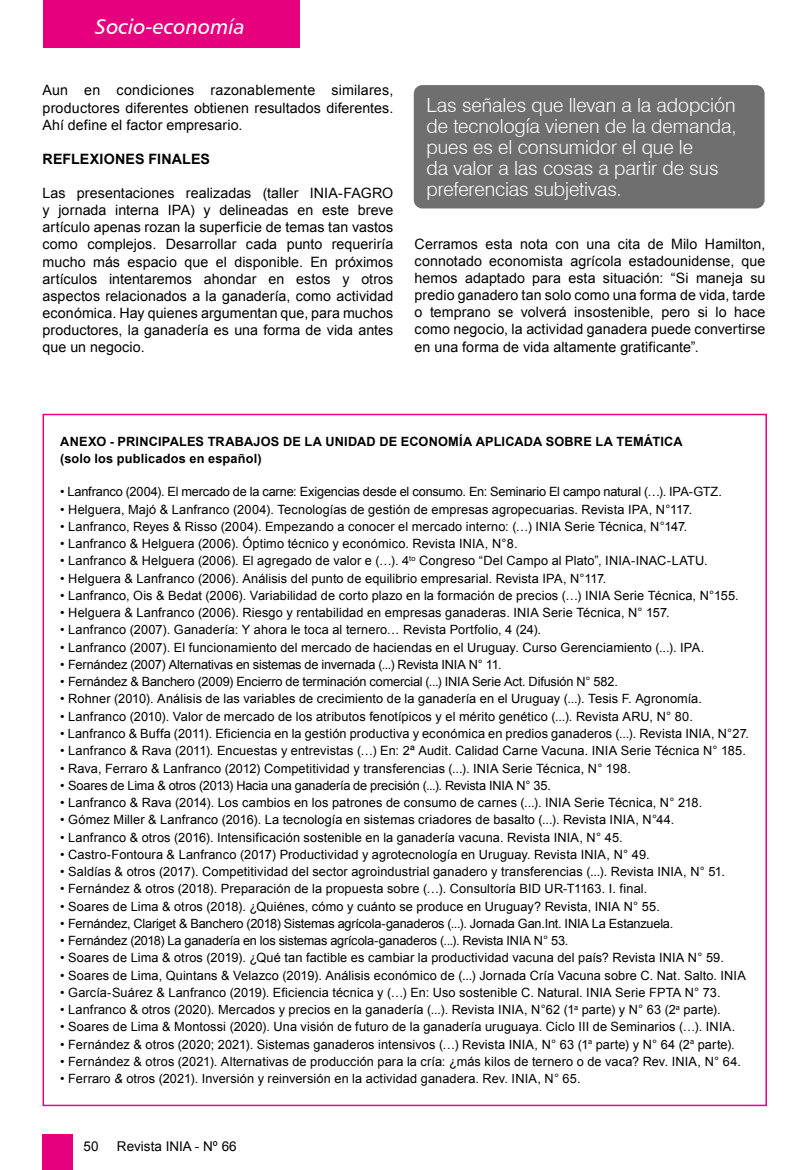
<style>
.page{position:relative;width:808px;height:1170px;background:#fff}
.page>*{position:absolute;margin:0;border:0;box-sizing:border-box;transform-origin:0 0}
.t1{font:21px "Humanist 777 BT Italic B";color:#fff}
.t2{font:300 19.5px/21px "Swiss 721 BT";letter-spacing:-.005em;color:#fff}
.t3{font:14.25px/17.1px "Arial";letter-spacing:.005em;color:#000;text-align:justify}
.t4{font:700 14.25px "Arial";letter-spacing:.01em;color:#000}
.t5{font:13.5px "Arial";color:#000}
.t6{font:12.75px "Arial";letter-spacing:.01em;color:#000}
.t7{font:12.75px "Arial";letter-spacing:-.015em;color:#000}
.t8{font:700 12.75px/16.5px "Arial";letter-spacing:.015em;color:#000}
.s1{font-style:italic}
</style>
<div class="page">
<div style="left:43px;top:0;width:257px;height:47px;background:#e6007d"></div>
<div style="left:43px;top:1134px;width:30px;height:35px;background:#e6007d"></div>
<div style="left:414px;top:85px;width:351px;height:123px;background:#706f6f;border-radius:9px"></div>
<img style="left:201px;top:413px;width:403px;height:3px">
<h1 class="t1" style="left:95px;top:13px;width:151px">Socio-economía</h1>
<p class="t3" style="left:43px;top:82px;width:352px">Aun en condiciones razonablemente similares, productores diferentes obtienen resultados diferentes.<br>Ahí define el factor empresario.</p>
<p class="t4" style="left:43px;top:149px;width:169px">REFLEXIONES FINALES</p>
<p class="t3" style="left:43px;top:185px;width:352px">Las presentaciones realizadas (taller INIA-FAGRO y jornada interna IPA) y delineadas en este breve artículo apenas rozan la superficie de temas tan vastos como complejos. Desarrollar cada punto requeriría mucho más espacio que el disponible. En próximos artículos intentaremos ahondar en estos y otros aspectos relacionados a la ganadería, como actividad económica. Hay quienes argumentan que, para muchos productores, la ganadería es una forma de vida antes que un negocio.</p>
<h2 class="t2" style="left:426px;top:95px;width:312px">Las señales que llevan a la adopción de tecnología vienen de la demanda, pues es el consumidor el que le<br>da valor a las cosas a partir de sus preferencias subjetivas.</h2>
<p class="t3" style="left:415px;top:235px;width:352px">Cerramos esta nota con una cita de Milo Hamilton, connotado economista agrícola estadounidense, que hemos adaptado para esta situación: “Si maneja su predio ganadero tan solo como una forma de vida, tarde o temprano se volverá insostenible, pero si lo hace como negocio, la actividad ganadera puede convertirse en una forma de vida altamente gratificante”.</p>
<p class="t8" style="left:60px;top:433px;width:624px">ANEXO - PRINCIPALES TRABAJOS DE LA UNIDAD DE ECONOMÍA APLICADA SOBRE LA TEMÁTICA (solo los publicados en español)</p>
<p class="t7" style="left:60px;top:483px;width:663px">• Lanfranco (2004). El mercado de la carne: Exigencias desde el consumo. En: Seminario El campo natural (…). IPA-GTZ.</p>
<p class="t6" style="left:60px;top:500px;width:633px">• Helguera, Majó &amp; Lanfranco (2004). Tecnologías de gestión de empresas agropecuarias. Revista IPA, N°117.</p>
<p class="t6" style="left:60px;top:518px;width:629px">• Lanfranco, Reyes &amp; Risso (2004). Empezando a conocer el mercado interno: (…) INIA Serie Técnica, N°147.</p>
<p class="t6" style="left:60px;top:535px;width:459px">• Lanfranco &amp; Helguera (2006). Óptimo técnico y económico. Revista INIA, N°8.</p>
<p class="t6" style="left:60px;top:552px;width:649px">• Lanfranco &amp; Helguera (2006). El agregado de valor e (…). 4<sup>to</sup> Congreso “Del Campo al Plato”, INIA-INAC-LATU.</p>
<p class="t6" style="left:60px;top:569px;width:548px">• Helguera &amp; Lanfranco (2006). Análisis del punto de equilibrio empresarial. Revista IPA, N°117.</p>
<p class="t6" style="left:60px;top:587px;width:680px">• Lanfranco, Ois &amp; Bedat (2006). Variabilidad de corto plazo en la formación de precios (…) INIA Serie Técnica, N°155.</p>
<p class="t6" style="left:60px;top:604px;width:611px">• Helguera &amp; Lanfranco (2006). Riesgo y rentabilidad en empresas ganaderas. INIA Serie Técnica, N° 157.</p>
<p class="t6" style="left:60px;top:621px;width:482px">• Lanfranco (2007). Ganadería: Y ahora le toca al ternero… Revista Portfolio, 4 (24).</p>
<p class="t6" style="left:60px;top:638px;width:646px">• Lanfranco (2007). El funcionamiento del mercado de haciendas en el Uruguay. Curso Gerenciamiento (...). IPA.</p>
<p class="t7" style="left:60px;top:656px;width:443px">• Fernández (2007) Alternativas en sistemas de invernada (...) Revista INIA N° 11.</p>
<p class="t7" style="left:60px;top:673px;width:559px">• Fernández &amp; Banchero (2009) Encierro de terminación comercial (...) INIA Serie Act. Difusión N° 582.</p>
<p class="t6" style="left:60px;top:690px;width:643px">• Rohner (2010). Análisis de las variables de crecimiento de la ganadería en el Uruguay (...). Tesis F. Agronomía.</p>
<p class="t6" style="left:60px;top:707px;width:634px">• Lanfranco (2010). Valor de mercado de los atributos fenotípicos y el mérito genético (...). Revista ARU, N° 80.</p>
<p class="t6" style="left:60px;top:725px;width:690px">• Lanfranco &amp; Buffa (2011). Eficiencia en la gestión productiva y económica en predios ganaderos (...). Revista INIA, N°27.</p>
<p class="t6" style="left:60px;top:742px;width:687px">• Lanfranco &amp; Rava (2011). Encuestas y entrevistas (…) En: 2ª Audit. Calidad Carne Vacuna. INIA Serie Técnica N° 185.</p>
<p class="t6" style="left:60px;top:759px;width:572px">• Rava, Ferraro &amp; Lanfranco (2012) Competitividad y transferencias (...). INIA Serie Técnica, N° 198.</p>
<p class="t7" style="left:60px;top:776px;width:492px">• Soares de Lima &amp; otros (2013) Hacia una ganadería de precisión (...). Revista INIA N° 35.</p>
<p class="t6" style="left:60px;top:794px;width:644px">• Lanfranco &amp; Rava (2014). Los cambios en los patrones de consumo de carnes (...). INIA Serie Técnica, N° 218.</p>
<p class="t6" style="left:60px;top:811px;width:616px">• Gómez Miller &amp; Lanfranco (2016). La tecnología en sistemas criadores de basalto (...). Revista INIA, N°44.</p>
<p class="t6" style="left:60px;top:828px;width:564px">• Lanfranco &amp; otros (2016). Intensificación sostenible en la ganadería vacuna. Revista INIA, N° 45.</p>
<p class="t6" style="left:60px;top:845px;width:591px">• Castro-Fontoura &amp; Lanfranco (2017) Productividad y agrotecnología en Uruguay. Revista INIA, N° 49.</p>
<p class="t6" style="left:60px;top:863px;width:666px">• Saldías &amp; otros (2017). Competitividad del sector agroindustrial ganadero y transferencias (...). Revista INIA, N° 51.</p>
<p class="t6" style="left:60px;top:880px;width:588px">• Fernández &amp; otros (2018). Preparación de la propuesta sobre (…). Consultoría BID UR-T1163. I. final.</p>
<p class="t6" style="left:60px;top:897px;width:601px">• Soares de Lima &amp; otros (2018). ¿Quiénes, cómo y cuánto se produce en Uruguay? Revista, INIA N° 55.</p>
<p class="t7" style="left:60px;top:914px;width:614px">• Fernández, Clariget &amp; Banchero (2018) Sistemas agrícola-ganaderos (...). Jornada Gan.Int. INIA La Estanzuela.</p>
<p class="t7" style="left:60px;top:932px;width:510px">• Fernández (2018) La ganadería en los sistemas agrícola-ganaderos (...). Revista INIA N° 53.</p>
<p class="t6" style="left:60px;top:949px;width:665px">• Soares de Lima &amp; otros (2019). ¿Qué tan factible es cambiar la productividad vacuna del país? Revista INIA N° 59.</p>
<p class="t6" style="left:60px;top:966px;width:687px">• Soares de Lima, Quintans &amp; Velazco (2019). Análisis económico de (...) Jornada Cría Vacuna sobre C. Nat. Salto. INIA</p>
<p class="t6" style="left:60px;top:983px;width:662px">• García-Suárez &amp; Lanfranco (2019). Eficiencia técnica y (…) En: Uso sostenible C. Natural. INIA Serie FPTA N° 73.</p>
<p class="t6" style="left:60px;top:1001px;width:662px">• Lanfranco &amp; otros (2020). Mercados y precios en la ganadería (...). Revista INIA, N°62 (1<sup>a</sup> parte) y N° 63 (2<sup>a</sup> parte).</p>
<p class="t6" style="left:60px;top:1018px;width:676px">• Soares de Lima &amp; Montossi (2020). Una visión de futuro de la ganadería uruguaya. Ciclo III de Seminarios (…). INIA.</p>
<p class="t6" style="left:60px;top:1035px;width:676px">• Fernández &amp; otros (2020; 2021). Sistemas ganaderos intensivos (…) Revista INIA, N° 63 (1<sup>a</sup> parte) y N° 64 (2<sup>a</sup> parte).</p>
<p class="t6" style="left:60px;top:1052px;width:682px">• Fernández &amp; otros (2021). Alternativas de producción para la cría: ¿más kilos de ternero o de vaca? Rev. INIA, N° 64.</p>
<p class="t6" style="left:60px;top:1070px;width:522px">• Ferraro <span class="s1">&amp;</span> otros (2021). Inversión y reinversión en la actividad ganadera. Rev. INIA, N° 65.</p>
<p class="t5" style="left:84px;top:1137px;width:17px">50</p>
<p class="t5" style="left:117px;top:1137px;width:121px">Revista INIA - Nº 66</p>
</div>
